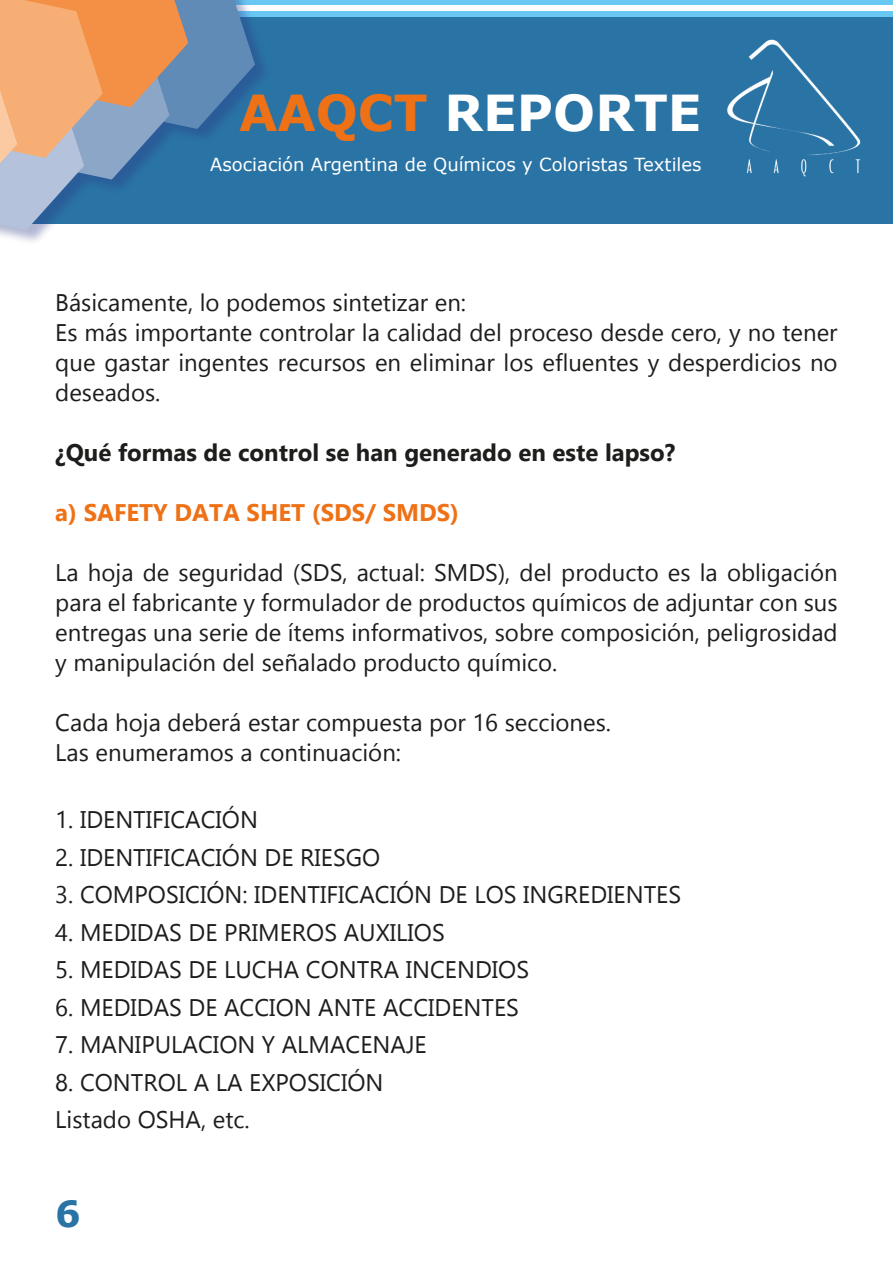
<style>
.page{position:relative;width:893px;height:1263px;background:#fff}
.page>*{position:absolute;margin:0;border:0;box-sizing:border-box;transform-origin:0 0}
.t1{font:700 49.5px "Verdana";color:#fff}
.t2{font:700 36px "Verdana";color:#2a73a5}
.t3{font:24px/30px "Gadugi";color:#1d1d1b}
.t4{font:700 24px "Gadugi";color:#1d1d1b}
.t5{font:700 24px "Gadugi";color:#ee7116}
.t6{font:18px "Verdana";color:#fff}
.s1{color:#ee7116}
</style>
<div class="page">
<div style="left:0;top:0;width:893px;height:223px;background:#2a73a5"></div>
<div style="left:0;top:0;width:893px;height:6px;background:#69c8f3"></div>
<div style="left:0;top:11px;width:893px;height:6px;background:#69c8f3"></div>
<div style="left:0;top:6px;width:893px;height:5px;background:#fff"></div>
<img style="left:727px;top:39px;width:134px;height:138px">
<div style="left:0;top:0;width:271px;height:246px;background:#283583;opacity:.36"></div>
<svg style="left:0;top:0;width:255px;height:230px"></svg>
<h1 class="t1" style="left:239px;top:78px;width:464px"><span class="s1">AAQCT</span> REPORTE</h1>
<p class="t6" style="left:210px;top:152px;width:493px">Asociación Argentina de Químicos y Coloristas Textiles</p>
<p class="t3" style="left:55px;top:287px;width:784px">Básicamente, lo podemos sintetizar en:<br>Es más importante controlar la calidad del proceso desde cero, y no tener que gastar ingentes recursos en eliminar los efluentes y desperdicios no deseados.</p>
<p class="t4" style="left:55px;top:438px;width:622px">¿Qué formas de control se han generado en este lapso?</p>
<p class="t5" style="left:55px;top:498px;width:405px">a) SAFETY DATA SHET (SDS/ SMDS)</p>
<p class="t3" style="left:55px;top:557px;width:784px;text-align:justify">La hoja de seguridad (SDS, actual: SMDS), del producto es la obligación para el fabricante y formulador de productos químicos de adjuntar con sus entregas una serie de ítems informativos, sobre composición, peligrosidad y manipulación del señalado producto químico.</p>
<p class="t3" style="left:55px;top:707px;width:557px">Cada hoja deberá estar compuesta por 16 secciones.<br>Las enumeramos a continuación:</p>
<p class="t3" style="left:55px;top:805px;width:204px">1. IDENTIFICACIÓN</p>
<p class="t3" style="left:55px;top:842px;width:327px">2. IDENTIFICACIÓN DE RIESGO</p>
<p class="t3" style="left:55px;top:880px;width:627px">3. COMPOSICIÓN: IDENTIFICACIÓN DE LOS INGREDIENTES</p>
<p class="t3" style="left:55px;top:917px;width:391px">4. MEDIDAS DE PRIMEROS AUXILIOS</p>
<p class="t3" style="left:55px;top:955px;width:475px">5. MEDIDAS DE LUCHA CONTRA INCENDIOS</p>
<p class="t3" style="left:55px;top:992px;width:465px">6. MEDIDAS DE ACCION ANTE ACCIDENTES</p>
<p class="t3" style="left:55px;top:1030px;width:373px">7. MANIPULACION Y ALMACENAJE</p>
<p class="t3" style="left:55px;top:1063px;width:330px;line-height:37.5px">8. CONTROL A LA EXPOSICIÓN<br>Listado OSHA, etc.</p>
<h2 class="t2" style="left:55px;top:1188px;width:27px">6</h2>
</div>
